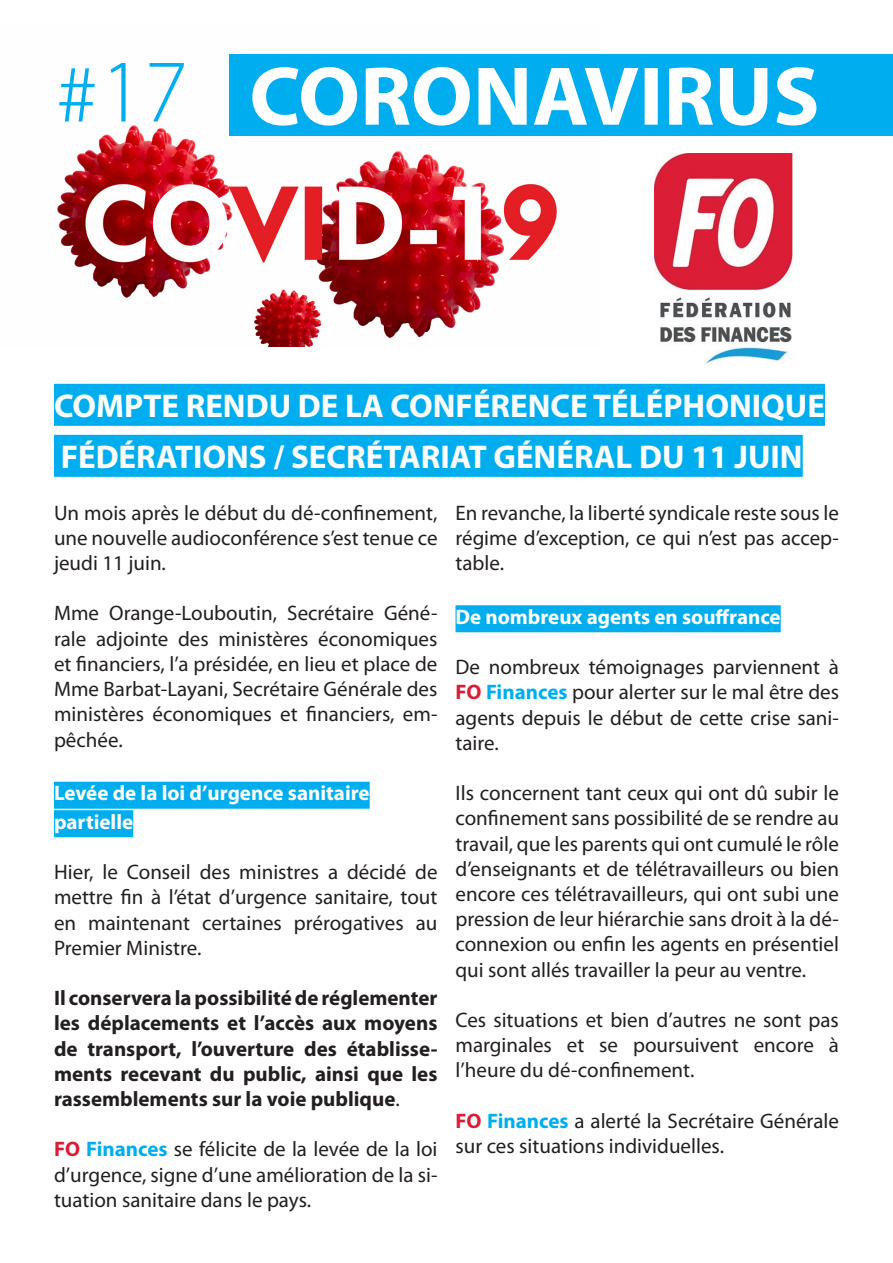
<style>
.page{position:relative;width:893px;height:1263px;background:#fff}
.page>*{position:absolute;margin:0;border:0;box-sizing:border-box;transform-origin:0 0}
.t1{font:300 90px "Myriad Pro";color:#00aeef}
.t2{font:700 33px "Myriad Pro";color:#fff}
.t3{font:21px/25.2px "Myriad Pro";color:#231f20;text-align:justify}
.t4{font:700 21px/25.2px "Myriad Pro";color:#231f20;text-align:justify}
.t5{font:700 21px "Myriad Pro";color:#fff}
.s1{font-weight:400}
.s2{font-weight:700;color:#db1d36}
.s3{font-weight:700;color:#00aeef}
</style>
<div class="page">
<img style="left:57px;top:54px;width:545px;height:292px">
<div style="left:230px;top:54px;width:663px;height:81px;background:#00aeef"></div>
<div style="left:54px;top:782px;width:316px;height:27px;background:#00aeef"></div>
<div style="left:54px;top:810px;width:79px;height:27px;background:#00aeef"></div>
<div style="left:455px;top:605px;width:326px;height:27px;background:#00aeef"></div>
<div style="left:54px;top:384px;width:771px;height:42px;background:#00aeef"></div>
<div style="left:54px;top:435px;width:749px;height:42px;background:#00aeef"></div>
<svg style="left:252px;top:67px;width:564px;height:59px"></svg>
<img style="left:655px;top:154px;width:138px;height:210px">
<p class="t1" style="left:54px;top:37px;width:135px">#17</p>
<p class="t2" style="left:54px;top:385px;width:772px">COMPTE RENDU DE LA CONFÉRENCE TÉLÉPHONIQUE</p>
<p class="t2" style="left:61px;top:436px;width:744px">FÉDÉRATIONS / SECRÉTARIAT GÉNÉRAL DU 11 JUIN</p>
<p class="t3" style="left:54px;top:500px;width:385px">Un mois après le début du dé-confinement, une nouvelle audioconférence s’est tenue ce jeudi 11 juin.</p>
<p class="t3" style="left:54px;top:600px;width:385px">Mme Orange-Louboutin, Secrétaire Géné&shy;rale adjointe des ministères économiques et financiers, l’a présidée, en lieu et place de Mme Barbat-Layani, Secrétaire Générale des ministères économiques et financiers, em&shy;pêchée.</p>
<p class="t5" style="left:54px;top:779px;width:317px">Levée de la loi d’urgence sanitaire</p>
<p class="t5" style="left:54px;top:808px;width:81px">partielle</p>
<p class="t3" style="left:54px;top:859px;width:385px">Hier, le Conseil des ministres a décidé de mettre fin à l’état d’urgence sanitaire, tout en maintenant certaines prérogatives au Premier Ministre.</p>
<p class="t4" style="left:54px;top:985px;width:385px">Il conservera la possibilité de réglementer les déplacements et l’accès aux moyens de transport, l’ouverture des établisse&shy;ments recevant du public, ainsi que les rassemblements sur la voie publique<span class="s1">.</span></p>
<p class="t3" style="left:54px;top:1136px;width:385px"><span class="s2">FO</span> <span class="s3">Finances</span> se félicite de la levée de la loi d’urgence, signe d’une amélioration de la si&shy;tuation sanitaire dans le pays.</p>
<p class="t3" style="left:455px;top:500px;width:385px">En revanche, la liberté syndicale reste sous le régime d’exception, ce qui n’est pas accep&shy;table.</p>
<p class="t5" style="left:455px;top:603px;width:327px">De nombreux agents en souffrance</p>
<p class="t3" style="left:455px;top:654px;width:385px">De nombreux témoignages parviennent à <span class="s2">FO</span> <span class="s3">Finances</span> pour alerter sur le mal être des agents depuis le début de cette crise sani&shy;taire.</p>
<p class="t3" style="left:455px;top:780px;width:385px">Ils concernent tant ceux qui ont dû subir le confinement sans possibilité de se rendre au travail, que les parents qui ont cumulé le rôle d’enseignants et de télétravailleurs ou bien encore ces télétravailleurs, qui ont subi une pression de leur hiérarchie sans droit à la dé&shy;connexion ou enfin les agents en présentiel qui sont allés travailler la peur au ventre.</p>
<p class="t3" style="left:455px;top:1007px;width:385px">Ces situations et bien d’autres ne sont pas marginales et se poursuivent encore à l’heure du dé-confinement.</p>
<p class="t3" style="left:455px;top:1108px;width:385px"><span class="s2">FO</span> <span class="s3">Finances</span> a alerté la Secrétaire Générale sur ces situations individuelles.</p>
</div>
